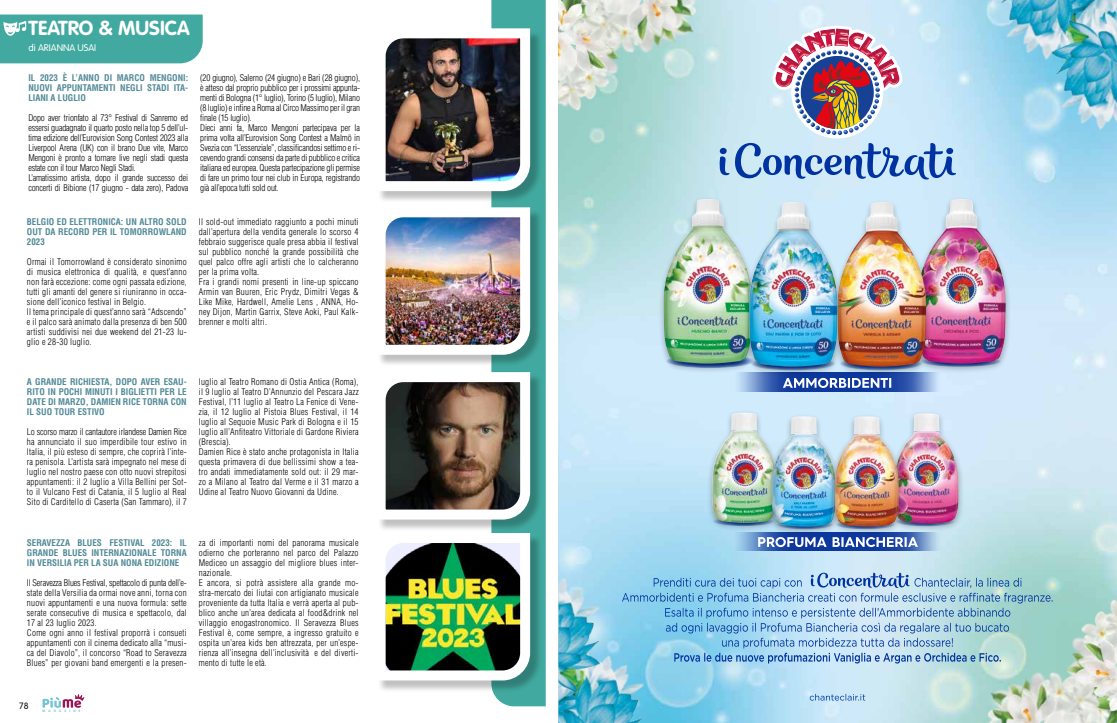
<style>
.page{position:relative;width:1117px;height:723px;background:#fff}
.page>*{position:absolute;margin:0;border:0;box-sizing:border-box;transform-origin:0 0}
.t1{font:700 20px "VAG Rounded";color:#fff}
.t2{font:300 9.5px "VAG Rounded";color:#fff}
.t3{font:300 condensed 9px/10px "Helvetica";letter-spacing:.025em;color:#000}
.t4{font:300 condensed 9px/10px "Helvetica";letter-spacing:-.015em;color:#000}
.t5{font:700 condensed 9px/10px "Helvetica";color:#518a97;text-align:justify}
.t6{font:300 9px "VAG Rounded";color:#000}
.t7{font:700 3.3px "VAG Rounded";letter-spacing:.955em;color:#71c2d5}
</style>
<div class="page">
<svg style="left:491px;top:0;width:55px;height:706px;background:#4eaea5"></svg>
<div style="left:377px;top:30px;width:166px;height:173px;background:#000;opacity:.25"></div>
<img style="left:377px;top:23px;width:158px;height:173px">
<div style="left:377px;top:209px;width:166px;height:158px;background:#000;opacity:.25"></div>
<img style="left:377px;top:202px;width:158px;height:158px">
<div style="left:377px;top:374px;width:166px;height:158px;background:#000;opacity:.25"></div>
<div style="left:377px;top:534px;width:166px;height:159px;background:#000;opacity:.25"></div>
<img style="left:377px;top:367px;width:158px;height:318px">
<div style="left:0;top:15px;width:203px;height:48px;background:#41a99f"></div>
<svg style="left:43px;top:694px;width:41px;height:14px"></svg>
<img style="left:558px;top:0;width:559px;height:723px">
<img style="left:558px;top:104px;width:90px;height:9px">
<img style="left:558px;top:0;width:164px;height:104px">
<img style="left:558px;top:663px;width:108px;height:60px">
<img style="left:960px;top:0;width:52px;height:122px">
<img style="left:558px;top:526px;width:75px;height:190px">
<img style="left:1012px;top:0;width:105px;height:160px">
<svg style="left:810px;top:694px;width:55px;height:6px"></svg>
<img style="left:1052px;top:597px;width:65px;height:23px">
<img style="left:949px;top:620px;width:168px;height:103px">
<img style="left:724px;top:374px;width:227px;height:18px">
<svg style="left:783px;top:378px;width:108px;height:10px"></svg>
<img style="left:724px;top:532px;width:226px;height:19px">
<svg style="left:758px;top:537px;width:160px;height:10px"></svg>
<svg style="left:622px;top:572px;width:430px;height:91px;background:#98c7e0"></svg>
<div style="left:911px;top:197px;width:101px;height:177px;background:#000;opacity:.3"></div>
<img style="left:917px;top:199px;width:89px;height:165px">
<div style="left:832px;top:200px;width:100px;height:177px;background:#000;opacity:.3"></div>
<img style="left:843px;top:202px;width:83px;height:165px">
<div style="left:658px;top:197px;width:100px;height:177px;background:#000;opacity:.3"></div>
<img style="left:664px;top:199px;width:88px;height:165px">
<svg style="left:719px;top:143px;width:237px;height:36px;background:#8fb1dd"></svg>
<svg style="left:791px;top:47px;width:92px;height:91px"></svg>
<svg style="left:772px;top:26px;width:131px;height:103px;background:#adafb4"></svg>
<img style="left:775px;top:29px;width:124px;height:58px">
<div style="left:743px;top:200px;width:100px;height:177px;background:#000;opacity:.3"></div>
<div style="left:706px;top:409px;width:76px;height:123px;background:#000;opacity:.3"></div>
<img style="left:712px;top:413px;width:54px;height:110px">
<div style="left:766px;top:413px;width:75px;height:123px;background:#000;opacity:.3"></div>
<img style="left:772px;top:416px;width:57px;height:111px">
<div style="left:889px;top:410px;width:75px;height:123px;background:#000;opacity:.3"></div>
<img style="left:904px;top:413px;width:54px;height:111px">
<div style="left:829px;top:413px;width:75px;height:123px;background:#000;opacity:.3"></div>
<h1 class="t1" style="left:29px;top:16px;width:163px">TEATRO &amp; MUSICA</h1>
<p class="t2" style="left:29px;top:42px;width:69px">di ARIANNA USAI</p>
<p class="t5" style="left:28px;top:73px;width:161px">IL 2023 È L’ANNO DI MARCO MENGONI:<br>NUOVI APPUNTAMENTI NEGLI STADI ITA-LIANI A LUGLIO</p>
<p class="t4" style="left:28px;top:113px;width:161px">Dopo aver trionfato al 73° Festival di Sanremo ed essersi guadagnato il quarto posto nella top 5 dell’ul&shy;tima edizione dell’Eurovision Song Contest 2023 alla Liverpool Arena (UK) con il brano Due vite, Marco Mengoni è pronto a tornare live negli stadi questa estate con il tour Marco Negli Stadi.<br>L’amatissimo artista, dopo il grande successo dei concerti di Bibione (17 giugno - data zero), Padova</p>
<p class="t4" style="left:200px;top:73px;width:161px">(20 giugno), Salerno (24 giugno) e Bari (28 giugno), è atteso dal proprio pubblico per i prossimi appunta&shy;menti di Bologna (1° luglio), Torino (5 luglio), Milano (8 luglio) e infine a Roma al Circo Massimo per il gran finale (15 luglio).<br>Dieci anni fa, Marco Mengoni partecipava per la prima volta all’Eurovision Song Contest a Malmö in Svezia con “L’essenziale”, classificandosi settimo e ri&shy;cevendo grandi consensi da parte di pubblico e critica italiana ed europea. Questa partecipazione gli permise di fare un primo tour nei club in Europa, registrando già all’epoca tutti sold out.</p>
<p class="t5" style="left:27px;top:216px;width:161px">BELGIO ED ELETTRONICA: UN ALTRO SOLD OUT DA RECORD PER IL TOMORROWLAND 2023</p>
<p class="t3" style="left:27px;top:256px;width:161px">Ormai il Tomorrowland è considerato sinonimo di musica elettronica di qualità, e quest’anno non farà eccezione: come ogni passata edizione, tutti gli amanti del genere si riuniranno in occa&shy;sione dell’iconico festival in Belgio.<br>Il tema principale di quest’anno sarà “Adscendo” e il palco sarà animato dalla presenza di ben 500 artisti suddivisi nei due weekend del 21-23 lu&shy;glio e 28-30 luglio.</p>
<p class="t3" style="left:199px;top:217px;width:161px">Il sold-out immediato raggiunto a pochi minuti dall’apertura della vendita generale lo scorso 4 febbraio suggerisce quale presa abbia il festival sul pubblico nonché la grande possibilità che quel palco offre agli artisti che lo calcheranno per la prima volta.<br>Fra i grandi nomi presenti in line-up spiccano Armin van Buuren, Eric Prydz, Dimitri Vegas &amp; Like Mike, Hardwell, Amelie Lens , ANNA, Ho&shy;ney Dijon, Martin Garrix, Steve Aoki, Paul Kalk&shy;brenner e molti altri.</p>
<p class="t5" style="left:27px;top:377px;width:161px">A GRANDE RICHIESTA, DOPO AVER ESAU-RITO IN POCHI MINUTI I BIGLIETTI PER LE DATE DI MARZO, DAMIEN RICE TORNA CON IL SUO TOUR ESTIVO</p>
<p class="t3" style="left:27px;top:427px;width:161px;text-align:justify">Lo scorso marzo il cantautore irlandese Damien Rice ha annunciato il suo imperdibile tour estivo in Italia, il più esteso di sempre, che coprirà l’inte&shy;ra penisola. L’artista sarà impegnato nel mese di luglio nel nostro paese con otto nuovi strepitosi appuntamenti: il 2 luglio a Villa Bellini per Sot&shy;to il Vulcano Fest di Catania, il 5 luglio al Real Sito di Carditello di Caserta (San Tammaro), il 7</p>
<p class="t3" style="left:199px;top:377px;width:161px">luglio al Teatro Romano di Ostia Antica (Roma), il 9 luglio al Teatro D’Annunzio del Pescara Jazz Festival, l’11 luglio al Teatro La Fenice di Vene&shy;zia, il 12 luglio al Pistoia Blues Festival, il 14 luglio al Sequoie Music Park di Bologna e il 15 luglio all’Anfiteatro Vittoriale di Gardone Riviera (Brescia).<br>Damien Rice è stato anche protagonista in Italia questa primavera di due bellissimi show a tea&shy;tro andati immediatamente sold out: il 29 mar&shy;zo a Milano al Teatro dal Verme e il 31 marzo a Udine al Teatro Nuovo Giovanni da Udine.</p>
<p class="t5" style="left:27px;top:537px;width:161px">SERAVEZZA BLUES FESTIVAL 2023: IL GRANDE BLUES INTERNAZIONALE TORNA IN VERSILIA PER LA SUA NONA EDIZIONE</p>
<p class="t3" style="left:27px;top:577px;width:161px">Il Seravezza Blues Festival, spettacolo di punta dell’e&shy;state della Versilia da ormai nove anni, torna con nuovi appuntamenti e una nuova formula: sette serate consecutive di musica e spettacolo, dal 17 al 23 luglio 2023.<br>Come ogni anno il festival proporrà i consueti appuntamenti con il cinema dedicato alla “musi&shy;ca del Diavolo”, il concorso “Road to Seravezza Blues” per giovani band emergenti e la presen-</p>
<p class="t3" style="left:199px;top:538px;width:161px">za di importanti nomi del panorama musicale odierno che porteranno nel parco del Palazzo Mediceo un assaggio del migliore blues inter&shy;nazionale.<br>E ancora, si potrà assistere alla grande mo&shy;stra-mercato dei liutai con artigianato musicale proveniente da tutta Italia e verrà aperta al pub&shy;blico anche un’area dedicata al food&amp;drink nel villaggio enogastronomico. Il Seravezza Blues Festival è, come sempre, a ingresso gratuito e ospita un’area kids ben attrezzata, per un’espe&shy;rienza all’insegna dell’inclusività̀ e del diverti&shy;mento di tutte le età.</p>
<p class="t6" style="left:19px;top:700px;width:11px">78</p>
<p class="t7" style="left:43px;top:708px;width:39px">MAGAZINE</p>
</div>
